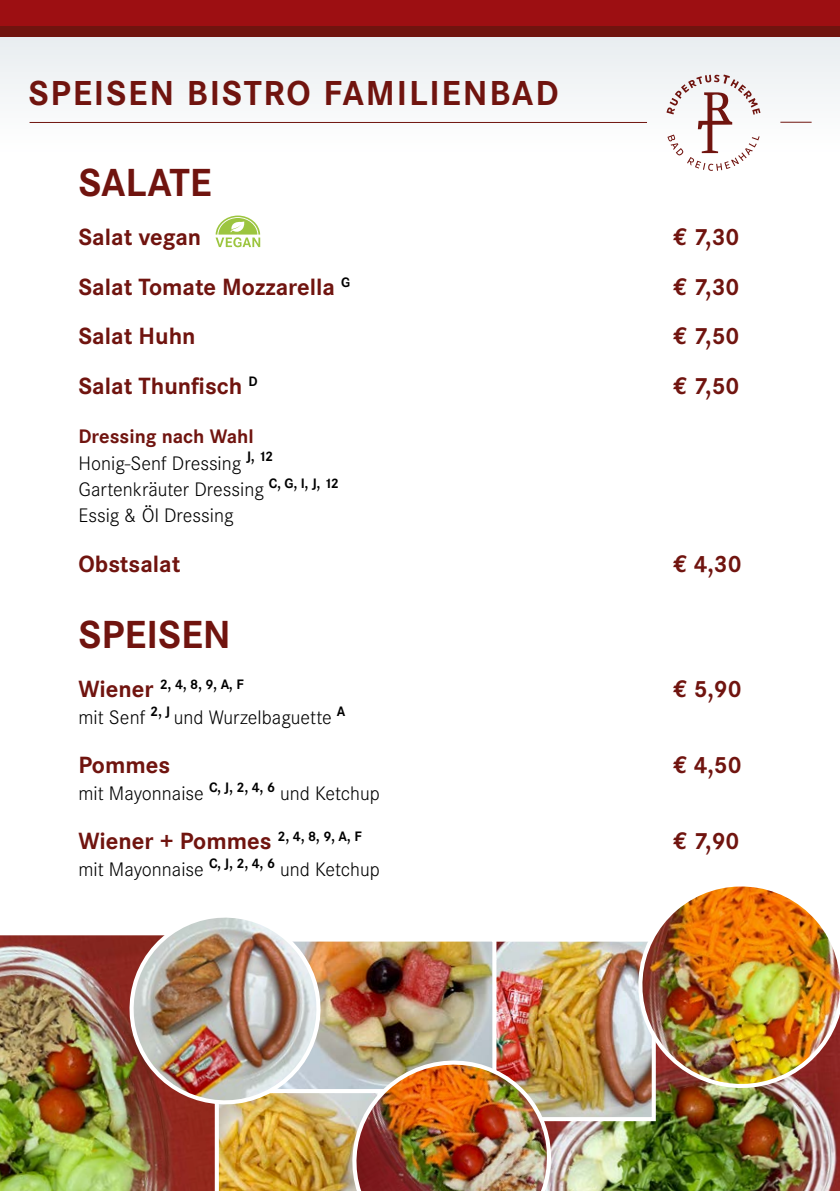
<style>
.page{position:relative;width:840px;height:1191px;background:#fff}
.page>*{position:absolute;margin:0;border:0;box-sizing:border-box;transform-origin:0 0}
.t1{font:700 40.6px "Corporate S";color:#70140f}
.t2{font:700 36px "Corporate S";letter-spacing:.05em;color:#70140f}
.t3{font:700 24.4px "Corporate S";color:#70140f}
.t4{font:300 20.4px/26.4px "Corporate S";color:#000}
.t5{font:700 14.2px "Corporate S";color:#000}
.s1{font-family:"Euro Mono Std"}
.s2{font-weight:700;color:#70140f}
.s3{font-size:24.4px;color:#70140f}
</style>
<div class="page">
<div style="left:0;top:13px;width:839px;height:142px;background:#f3f6f7"></div>
<svg style="left:666px;top:75px;width:94px;height:96px"></svg>
<div style="left:0;top:0;width:839px;height:26px;background:#9d0f12"></div>
<div style="left:0;top:26px;width:839px;height:11px;background:#70140f"></div>
<hr style="left:30px;top:122px;width:616px;height:1px;background:#70140f">
<hr style="left:780px;top:122px;width:31px;height:1px;background:#70140f">
<svg style="left:839px;top:0;width:1px;height:37px"></svg>
<svg style="left:215px;top:215px;width:45px;height:32px"></svg>
<img style="left:562px;top:1098px;width:277px;height:93px">
<img style="left:496px;top:942px;width:154px;height:174px">
<div style="left:489px;top:937px;width:166px;height:184px;border:4px solid #fff"></div>
<img style="left:331px;top:942px;width:160px;height:106px">
<div style="left:259px;top:937px;width:237px;height:156px;border:4px solid #fff"></div>
<img style="left:0;top:935px;width:212px;height:256px">
<img style="left:627px;top:886px;width:212px;height:212px">
<img style="left:119px;top:917px;width:212px;height:197px">
<img style="left:212px;top:1048px;width:350px;height:143px">
<h2 class="t2" style="left:28px;top:73px;width:531px">SPEISEN BISTRO FAMILIENBAD</h2>
<h1 class="t1" style="left:78px;top:159px;width:135px">SALATE</h1>
<p class="t3" style="left:78px;top:223px;width:124px">Salat vegan</p>
<p class="t3" style="left:672px;top:223px;width:68px"><span class="s1">€</span> 7,30</p>
<p class="t3" style="left:78px;top:272px;width:273px">Salat Tomate Mozzarella <sup>G</sup></p>
<p class="t3" style="left:672px;top:272px;width:68px"><span class="s1">€</span> 7,30</p>
<p class="t3" style="left:78px;top:322px;width:119px">Salat Huhn</p>
<p class="t3" style="left:672px;top:322px;width:68px"><span class="s1">€</span> 7,50</p>
<p class="t3" style="left:78px;top:371px;width:181px">Salat Thunfisch <sup>D</sup></p>
<p class="t3" style="left:672px;top:371px;width:68px"><span class="s1">€</span> 7,50</p>
<p class="t4" style="left:78px;top:423px;width:262px"><span class="s2">Dressing nach Wahl<br></span>Honig-Senf Dressing <sup>J,</sup> <sup>12<br></sup>Gartenkräuter Dressing <sup>C,</sup> <sup>G,</sup> <sup>I,</sup> <sup>J,</sup> <sup>12<br></sup>Essig &amp; Öl Dressing</p>
<p class="t3" style="left:78px;top:550px;width:103px">Obstsalat</p>
<p class="t3" style="left:672px;top:550px;width:70px"><span class="s1">€</span> 4,30</p>
<h1 class="t1" style="left:78px;top:611px;width:154px">SPEISEN</h1>
<p class="t5" style="left:78px;top:676px;width:167px"><span class="s3">Wiener</span> 2, 4, 8, 9, A, F</p>
<p class="t3" style="left:672px;top:675px;width:70px"><span class="s1">€</span> 5,90</p>
<p class="t4" style="left:78px;top:704px;width:268px">mit Senf <sup>2,</sup> <sup>J</sup> und Wurzelbaguette <sup>A</sup></p>
<p class="t3" style="left:78px;top:751px;width:93px">Pommes</p>
<p class="t3" style="left:672px;top:751px;width:70px"><span class="s1">€</span> 4,50</p>
<p class="t4" style="left:78px;top:780px;width:303px">mit Mayonnaise <sup>C,</sup> <sup>J,</sup> <sup>2,</sup> <sup>4,</sup> <sup>6</sup> und Ketchup</p>
<p class="t3" style="left:78px;top:827px;width:284px">Wiener + Pommes <sup>2,</sup> <sup>4,</sup> <sup>8,</sup> <sup>9,</sup> <sup>A,</sup> <sup>F</sup></p>
<p class="t3" style="left:672px;top:827px;width:68px"><span class="s1">€</span> 7,90</p>
<p class="t4" style="left:78px;top:856px;width:303px">mit Mayonnaise <sup>C,</sup> <sup>J,</sup> <sup>2,</sup> <sup>4,</sup> <sup>6</sup> und Ketchup</p>
</div>
